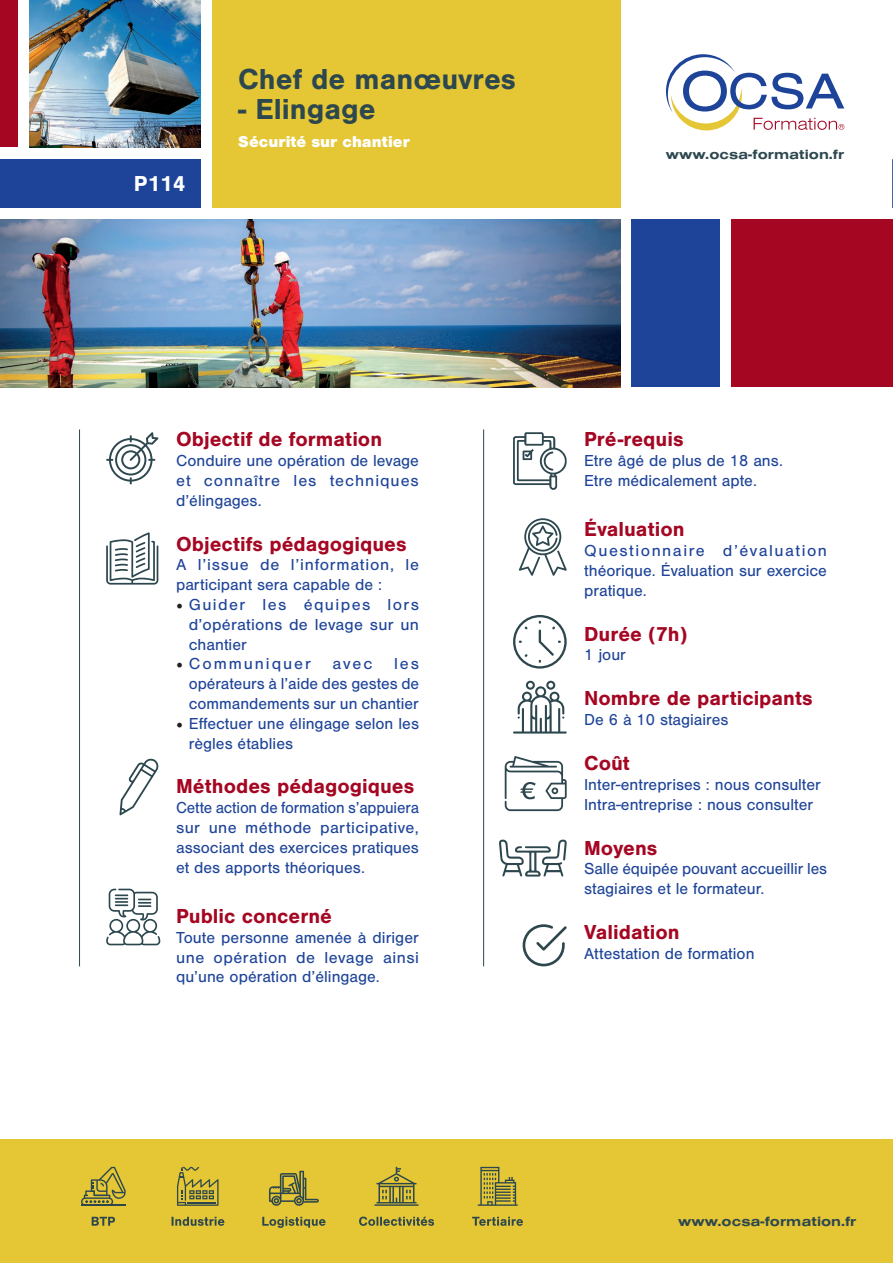
<style>
.page{position:relative;width:893px;height:1263px;background:#fff}
.page>*{position:absolute;margin:0;border:0;box-sizing:border-box;transform-origin:0 0}
.t1{font:700 30px "Nimbus San";color:#2d474e}
.t2{font:700 22.5px "Nimbus San";color:#fff}
.t3{font:700 21px "Nimbus San";color:#a50723}
.t4{font:16.5px/19.8px "Nimbus San";color:#1e4499;text-align:justify}
.t5{font:16.5px "Nimbus San";letter-spacing:.11em;color:#1e4499}
.t6{font:900 16.35px "Nimbus San";color:#fff}
.t7{font:700 13.95px "Nimbus San Ext";color:#2d474e}
.s1{font-family:"Minion Pro";font-size:18px;color:#231f20}
</style>
<div class="page">
<div style="left:0;top:0;width:18px;height:147px;background:#a50723"></div>
<div style="left:731px;top:219px;width:162px;height:168px;background:#a50723"></div>
<div style="left:212px;top:0;width:408px;height:208px;background:#e5c735"></div>
<div style="left:0;top:159px;width:200px;height:49px;background:#1e4499"></div>
<div style="left:632px;top:219px;width:88px;height:168px;background:#1e4499"></div>
<svg style="left:666px;top:54px;width:178px;height:76px"></svg>
<div style="left:0;top:1139px;width:893px;height:124px;background:#e5c735"></div>
<img style="left:0;top:219px;width:620px;height:168px">
<svg style="left:172px;top:1217px;width:52px;height:9px"></svg>
<svg style="left:177px;top:1167px;width:42px;height:39px"></svg>
<svg style="left:81px;top:1167px;width:45px;height:37px"></svg>
<hr style="left:81px;top:1204px;width:45px;height:2px;background:#2d474e">
<svg style="left:92px;top:1217px;width:23px;height:9px"></svg>
<svg style="left:472px;top:1217px;width:51px;height:9px"></svg>
<svg style="left:478px;top:1167px;width:40px;height:39px"></svg>
<svg style="left:359px;top:1217px;width:75px;height:9px"></svg>
<svg style="left:374px;top:1167px;width:44px;height:39px"></svg>
<svg style="left:262px;top:1217px;width:63px;height:11px"></svg>
<svg style="left:269px;top:1171px;width:50px;height:35px"></svg>
<svg style="left:106px;top:432px;width:52px;height:52px"></svg>
<svg style="left:106px;top:532px;width:52px;height:53px"></svg>
<svg style="left:106px;top:889px;width:54px;height:56px"></svg>
<svg style="left:513px;top:615px;width:54px;height:54px"></svg>
<svg style="left:513px;top:432px;width:54px;height:58px"></svg>
<svg style="left:513px;top:681px;width:54px;height:53px"></svg>
<svg style="left:499px;top:839px;width:68px;height:38px"></svg>
<svg style="left:519px;top:518px;width:48px;height:58px"></svg>
<hr style="left:483px;top:429px;width:1px;height:537px;background:#2d474e">
<hr style="left:79px;top:429px;width:1px;height:537px;background:#2d474e">
<svg style="left:119px;top:758px;width:40px;height:57px"></svg>
<svg style="left:505px;top:756px;width:62px;height:55px"></svg>
<svg style="left:523px;top:924px;width:44px;height:42px"></svg>
<img style="left:29px;top:0;width:171px;height:148px">
<h2 class="t2" style="left:134px;top:175px;width:53px">P114</h2>
<h1 class="t1" style="left:238px;top:67px;width:279px">Chef de manœuvres</h1>
<h1 class="t1" style="left:238px;top:97px;width:139px">- Elingage</h1>
<p class="t6" style="left:238px;top:132px;width:173px">Sécurité sur chantier</p>
<p class="t7" style="left:666px;top:145px;width:180px">www.ocsa-formation.fr</p>
<p class="t3" style="left:176px;top:431px;width:208px">Objectif de formation</p>
<p class="t4" style="left:176px;top:452px;width:244px">Conduire une opération de levage et connaître les techniques d’élingages.</p>
<p class="t3" style="left:176px;top:535px;width:232px">Objectifs pédagogiques</p>
<p class="t4" style="left:176px;top:556px;width:244px">A l’issue de l’information, le participant sera capable de :</p>
<p class="t4" style="left:189px;top:596px;width:232px;text-indent:-13px"><span class="s1">•</span> Guider les équipes lors d’opérations de levage sur un chantier</p>
<p class="t5" style="left:176px;top:657px;width:136px"><span class="s1">•</span> Communiquer</p>
<p class="t4" style="left:333px;top:655px;width:41px">avec</p>
<p class="t4" style="left:189px;top:655px;width:232px;text-indent:205px">les opérateurs à l’aide des gestes de commandements sur un chantier</p>
<p class="t4" style="left:189px;top:714px;width:232px;text-indent:-13px"><span class="s1">•</span> Effectuer une élingage selon les règles établies</p>
<p class="t3" style="left:176px;top:778px;width:240px">Méthodes pédagogiques</p>
<p class="t4" style="left:176px;top:799px;width:244px">Cette action de formation s’appuiera sur une méthode participative, associant des exercices pratiques et des apports théoriques.</p>
<p class="t3" style="left:176px;top:908px;width:157px">Public concerné</p>
<p class="t4" style="left:176px;top:928px;width:244px">Toute personne amenée à diriger une opération de levage ainsi qu’une opération d’élingage.</p>
<p class="t3" style="left:584px;top:431px;width:101px">Pré-requis</p>
<p class="t4" style="left:584px;top:452px;width:200px">Etre âgé de plus de 18 ans.<br>Etre médicalement apte.</p>
<p class="t3" style="left:584px;top:521px;width:102px">Évaluation</p>
<p class="t4" style="left:584px;top:542px;width:244px">Questionnaire d’évaluation théorique. Évaluation sur exercice pratique.</p>
<p class="t3" style="left:584px;top:625px;width:105px">Durée (7h)</p>
<p class="t4" style="left:584px;top:646px;width:43px">1 jour</p>
<p class="t3" style="left:584px;top:690px;width:230px">Nombre de participants</p>
<p class="t4" style="left:584px;top:711px;width:146px">De 6 à 10 stagiaires</p>
<p class="t3" style="left:584px;top:755px;width:47px">Coût</p>
<p class="t4" style="left:584px;top:775px;width:238px">Inter-entreprises : nous consulter<br>Intra-entreprise : nous consulter</p>
<p class="t3" style="left:584px;top:839px;width:75px">Moyens</p>
<p class="t4" style="left:584px;top:860px;width:244px">Salle équipée pouvant accueillir les stagiaires et le formateur.</p>
<p class="t3" style="left:584px;top:924px;width:97px">Validation</p>
<p class="t4" style="left:584px;top:945px;width:172px">Attestation de formation</p>
<p class="t7" style="left:678px;top:1212px;width:180px">www.ocsa-formation.fr</p>
</div>
